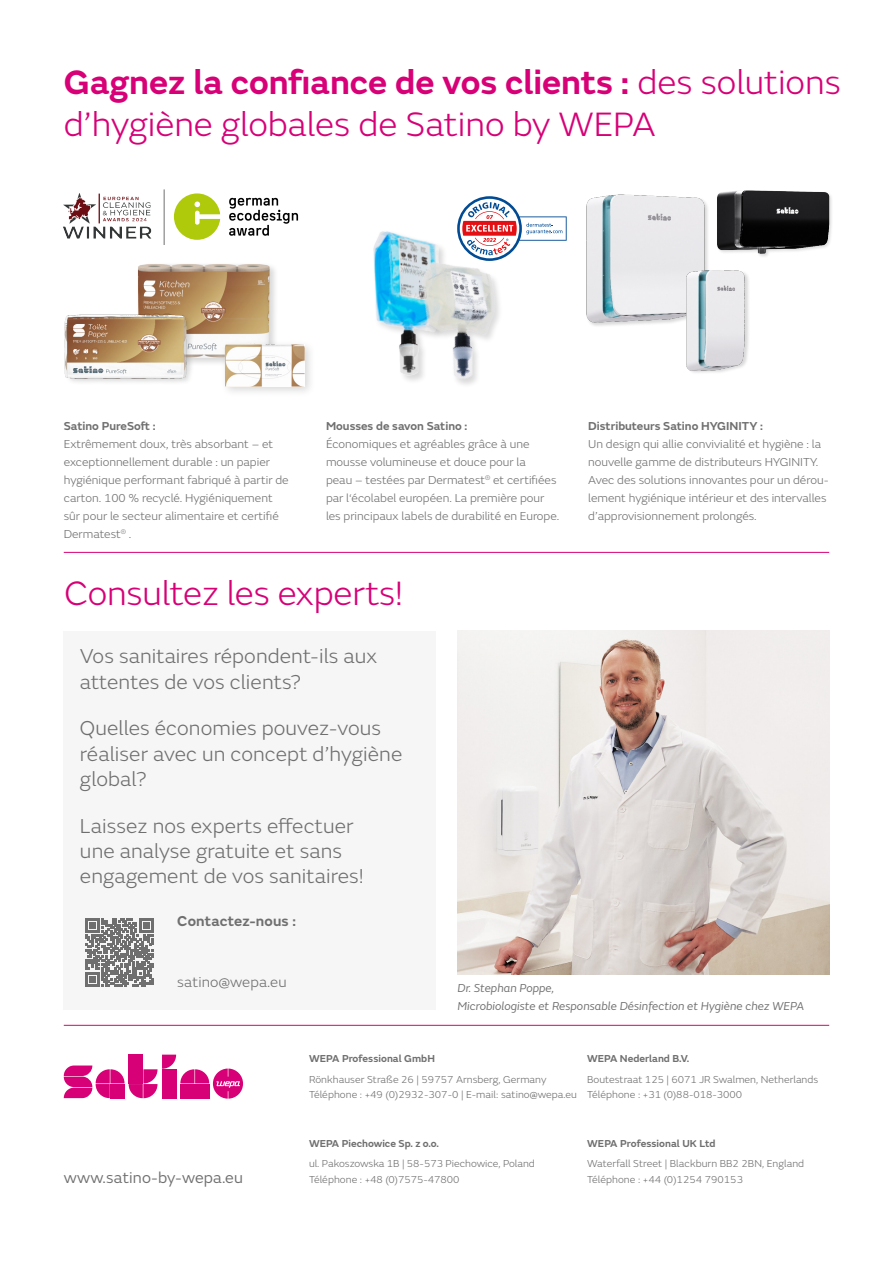
<style>
.page{position:relative;width:893px;height:1263px;background:#fff}
.page>*{position:absolute;margin:0;border:0;box-sizing:border-box;transform-origin:0 0}
.t1{font:300 35.25px/42.3px "FS Emeric";letter-spacing:-.005em;color:#d70077}
.t2{font:300 21px/25.5px "FS Emeric";letter-spacing:.005em;color:#706f6f}
.t3{font:16.2px "FS Emeric";letter-spacing:.01em;color:#706f6f}
.t4{font:600 15px "FS Emeric";letter-spacing:.01em;color:#706f6f}
.t5{font:300 15px "FS Emeric";letter-spacing:.01em;color:#706f6f}
.t6{font:300 12px/18px "FS Emeric";color:#706f6f}
.t7{font:italic 12px/18px "FS Emeric";letter-spacing:.005em;color:#706f6f}
.t8{font:600 12px "FS Emeric";color:#706f6f}
.t9{font:300 10.5px/15.8px "FS Emeric";letter-spacing:.005em;color:#706f6f}
.t10{font:600 10.5px "FS Emeric";color:#706f6f}
.s1{font-weight:600}
</style>
<div class="page">
<div style="left:64px;top:631px;width:372px;height:378px;background:#f6f6f6"></div>
<hr style="left:64px;top:1025px;width:765px;height:1px;background:#d70077">
<hr style="left:64px;top:552px;width:765px;height:1px;background:#d70077">
<div style="left:136px;top:262px;width:143px;height:105px;background:#000;opacity:.15"></div>
<img style="left:138px;top:264px;width:132px;height:94px">
<div style="left:64px;top:313px;width:131px;height:73px;background:#000;opacity:.15"></div>
<img style="left:64px;top:283px;width:125px;height:103px">
<div style="left:220px;top:340px;width:96px;height:58px;background:#000;opacity:.15"></div>
<img style="left:225px;top:344px;width:80px;height:42px">
<img style="left:586px;top:194px;width:122px;height:132px">
<img style="left:645px;top:247px;width:104px;height:126px">
<img style="left:708px;top:190px;width:124px;height:98px">
<svg style="left:85px;top:918px;width:69px;height:68px"></svg>
<svg style="left:458px;top:196px;width:109px;height:45px"></svg>
<img style="left:457px;top:219px;width:36px;height:5px">
<img style="left:373px;top:224px;width:172px;height:161px">
<svg style="left:174px;top:193px;width:46px;height:47px"></svg>
<svg style="left:229px;top:198px;width:69px;height:38px"></svg>
<img style="left:63px;top:193px;width:88px;height:46px">
<hr style="left:164px;top:189px;width:1px;height:56px;background:#706f6f">
<img style="left:458px;top:631px;width:371px;height:343px">
<svg style="left:64px;top:1054px;width:179px;height:45px"></svg>
<div style="left:162px;top:1069px;width:14px;height:14px;background:#d70077"></div>
<div style="left:195px;top:1084px;width:14px;height:14px;background:#d70077"></div>
<h1 class="t1" style="left:64px;top:59px;width:778px"><span class="s1">Gagnez la confiance de vos clients :</span> des solutions d’hygiène globales de Satino by WEPA</h1>
<p class="t8" style="left:64px;top:417px;width:93px">Satino PureSoft :</p>
<p class="t6" style="left:64px;top:435px;width:226px">Extrêmement doux, très absorbant – et exceptionnellement durable : un papier hygiénique performant fabriqué à partir de carton. 100 % recyclé. Hygiéniquement sûr pour le secteur alimentaire et certifié Dermatest<sup>®</sup> .</p>
<p class="t8" style="left:326px;top:417px;width:143px">Mousses de savon Satino :</p>
<p class="t6" style="left:326px;top:435px;width:235px">Économiques et agréables grâce à une mousse volumineuse et douce pour la<br>peau – testées par Dermatest<sup>®</sup> et certifiées par l‘écolabel européen. La première pour les principaux labels de durabilité en Europe.</p>
<h1 class="t1" style="left:64px;top:570px;width:340px">Consultez les experts!</h1>
<h2 class="t2" style="left:80px;top:642px;width:299px">Vos sanitaires répondent-ils aux attentes de vos clients?</h2>
<h2 class="t2" style="left:80px;top:714px;width:324px">Quelles économies pouvez-vous réaliser avec un concept d’hygiène global?</h2>
<h2 class="t2" style="left:80px;top:812px;width:285px">Laissez nos experts effectuer une analyse gratuite et sans engagement de vos sanitaires!</h2>
<p class="t4" style="left:177px;top:909px;width:120px">Contactez-nous :</p>
<p class="t8" style="left:588px;top:417px;width:176px">Distributeurs Satino HYGINITY :</p>
<p class="t6" style="left:588px;top:435px;width:242px">Un design qui allie convivialité et hygiène : la nouvelle gamme de distributeurs HYGINITY.<br>Avec des solutions innovantes pour un dérou&shy;lement hygiénique intérieur et des intervalles d’approvisionnement prolongés.</p>
<p class="t5" style="left:177px;top:972px;width:111px">satino@wepa.eu</p>
<h3 class="t3" style="left:64px;top:1166px;width:181px">www.satino-by-wepa.eu</h3>
<p class="t7" style="left:458px;top:978px;width:348px">Dr. Stephan Poppe,<br>Microbiologiste et Responsable Désinfection et Hygiène chez WEPA</p>
<p class="t10" style="left:309px;top:1051px;width:127px">WEPA Professional GmbH</p>
<p class="t9" style="left:309px;top:1071px;width:270px">Rönkhauser Straße 26 | 59757 Arnsberg, Germany<br>Téléphone : +49 (0)2932-307-0 | E-mail: satino@wepa.eu</p>
<p class="t10" style="left:587px;top:1051px;width:104px">WEPA Nederland B.V.</p>
<p class="t9" style="left:587px;top:1071px;width:233px">Boutestraat 125 | 6071 JR Swalmen, Netherlands<br>Téléphone : +31 (0)88-018-3000</p>
<p class="t10" style="left:309px;top:1135px;width:132px">WEPA Piechowice Sp. z o.o.</p>
<p class="t9" style="left:309px;top:1155px;width:227px">ul. Pakoszowska 1B | 58-573 Piechowice, Poland<br>Téléphone : +48 (0)7575-47800</p>
<p class="t10" style="left:587px;top:1135px;width:130px">WEPA Professional UK Ltd</p>
<p class="t9" style="left:587px;top:1155px;width:219px">Waterfall Street | Blackburn BB2 2BN, England<br>Téléphone : +44 (0)1254 790153</p>
</div>
